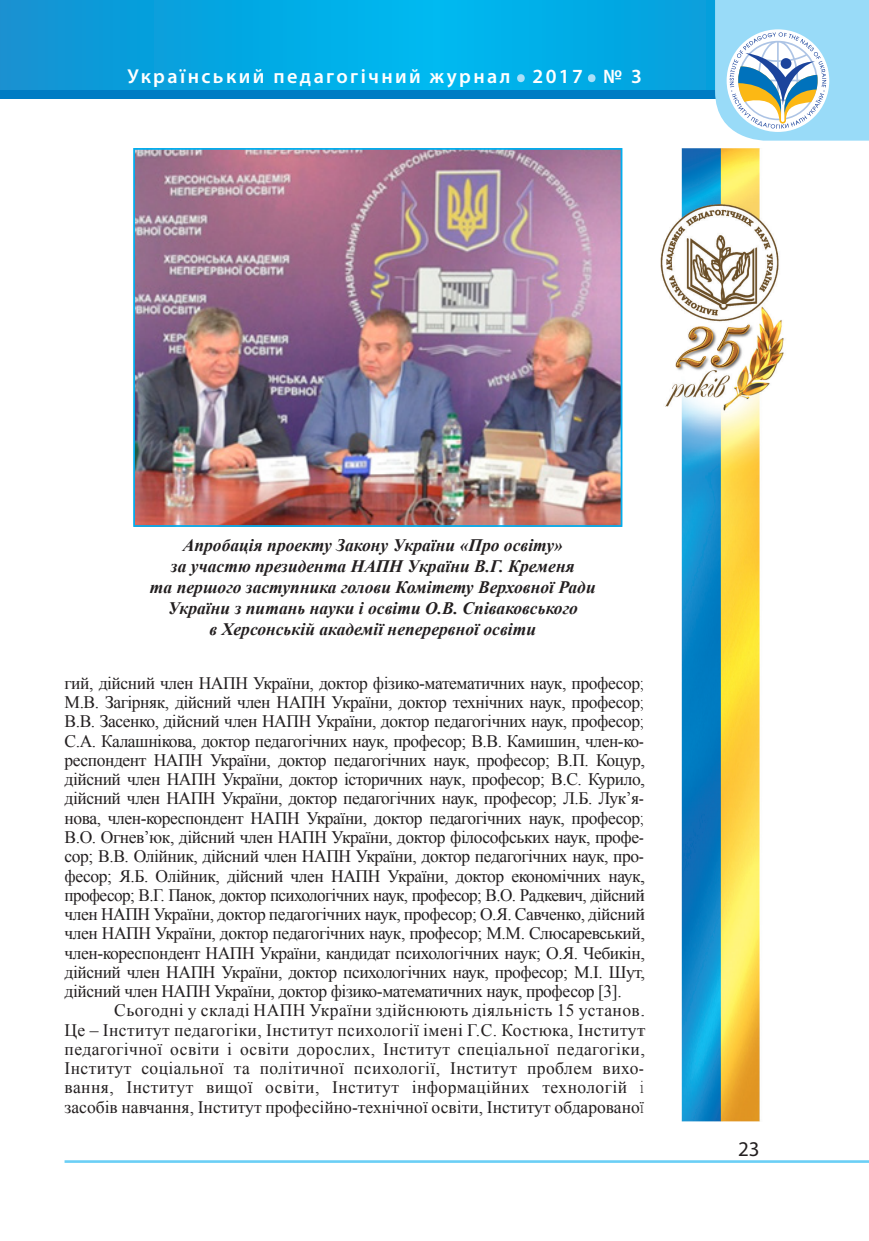
<style>
.page{position:relative;width:869px;height:1241px;background:#fff}
.page>*{position:absolute;margin:0;border:0;box-sizing:border-box;transform-origin:0 0}
.t1{font:600 50.4px "Myriad Pro";color:#aae0f9}
.t2{font:21px "Myriad Pro";color:#231f20}
.t3{font:600 20.12px "Myriad Pro";letter-spacing:.12em;color:#fff}
.t4{font:17.5px/19.2px "Times New Roman";letter-spacing:-.02em;color:#231f20;text-align:justify}
.t5{font:italic 700 17.5px/21px "Times New Roman";color:#231f20;text-align:center}
</style>
<div class="page">
<hr style="left:64px;top:1159px;width:804px;height:3px;background:#6bcff6">
<svg style="left:0;top:0;width:714px;height:90px;background:#04a7e2"></svg>
<div style="left:0;top:90px;width:868px;height:8px;background:#007cc4"></div>
<svg style="left:714px;top:0;width:154px;height:141px"></svg>
<img style="left:660px;top:149px;width:124px;height:972px">
<img style="left:136px;top:151px;width:483px;height:373px">
<div style="left:133px;top:148px;width:489px;height:379px;border:2px solid #00aeef"></div>
<p class="t3" style="left:127px;top:64px;width:384px">Український педагогічний журнал</p>
<h1 class="t1" style="left:514px;top:33px;width:13px">.</h1>
<p class="t3" style="left:532px;top:64px;width:52px">2017</p>
<h1 class="t1" style="left:585px;top:33px;width:13px">.</h1>
<p class="t3" style="left:603px;top:64px;width:40px">№ 3</p>
<p class="t5" style="left:150px;top:534px;width:447px">Апробація проекту Закону України «Про освіту»<br>за участю президента НАПН України В.Г. Кременя<br>та першого заступника голови Комітету Верховної Ради України з питань науки і освіти О.В. Співаковського<br>в Херсонській академії неперервної освіти</p>
<p class="t4" style="left:64px;top:673px;width:581px">гий, дійсний член НАПН України, доктор фізико-математичних наук, професор; М.В. Загірняк, дійсний член НАПН України, доктор технічних наук, професор; В.В. Засенко, дійсний член НАПН України, доктор педагогічних наук, професор; С.А. Калашнікова, доктор педагогічних наук, професор; В.В. Камишин, член-ко&shy;респондент НАПН України, доктор педагогічних наук, професор; В.П. Коцур, дійсний член НАПН України, доктор історичних наук, професор; В.С. Курило, дійсний член НАПН України, доктор педагогічних наук, професор; Л.Б. Лук’я&shy;нова, член-кореспондент НАПН України, доктор педагогічних наук, професор; В.О. Огнев’юк, дійсний член НАПН України, доктор філософських наук, профе&shy;сор; В.В. Олійник, дійсний член НАПН України, доктор педагогічних наук, про&shy;фесор; Я.Б. Олійник, дійсний член НАПН України, доктор економічних наук, професор; В.Г. Панок, доктор психологічних наук, професор; В.О. Радкевич, дійсний член НАПН України, доктор педагогічних наук, професор; О.Я. Савченко, дійсний член НАПН України, доктор педагогічних наук, професор; М.М. Слюсаревський, член-кореспондент НАПН України, кандидат психологічних наук; О.Я. Чебикін, дійсний член НАПН України, доктор психологічних наук, професор; М.І. Шут, дійсний член НАПН України, доктор фізико-математичних наук, професор [3].</p>
<p class="t4" style="left:64px;top:1000px;width:581px;text-indent:50px">Сьогодні у складі НАПН України здійснюють діяльність 15 установ.<br>Це – Інститут педагогіки, Інститут психології імені Г.С. Костюка, Інститут педагогічної освіти і освіти дорослих, Інститут спеціальної педагогіки, Інститут соціальної та політичної психології, Інститут проблем вихо&shy;вання, Інститут вищої освіти, Інститут інформаційних технологій і засобів навчання, Інститут професійно-технічної освіти, Інститут обдарованої</p>
<p class="t2" style="left:737px;top:1135px;width:23px">23</p>
</div>
